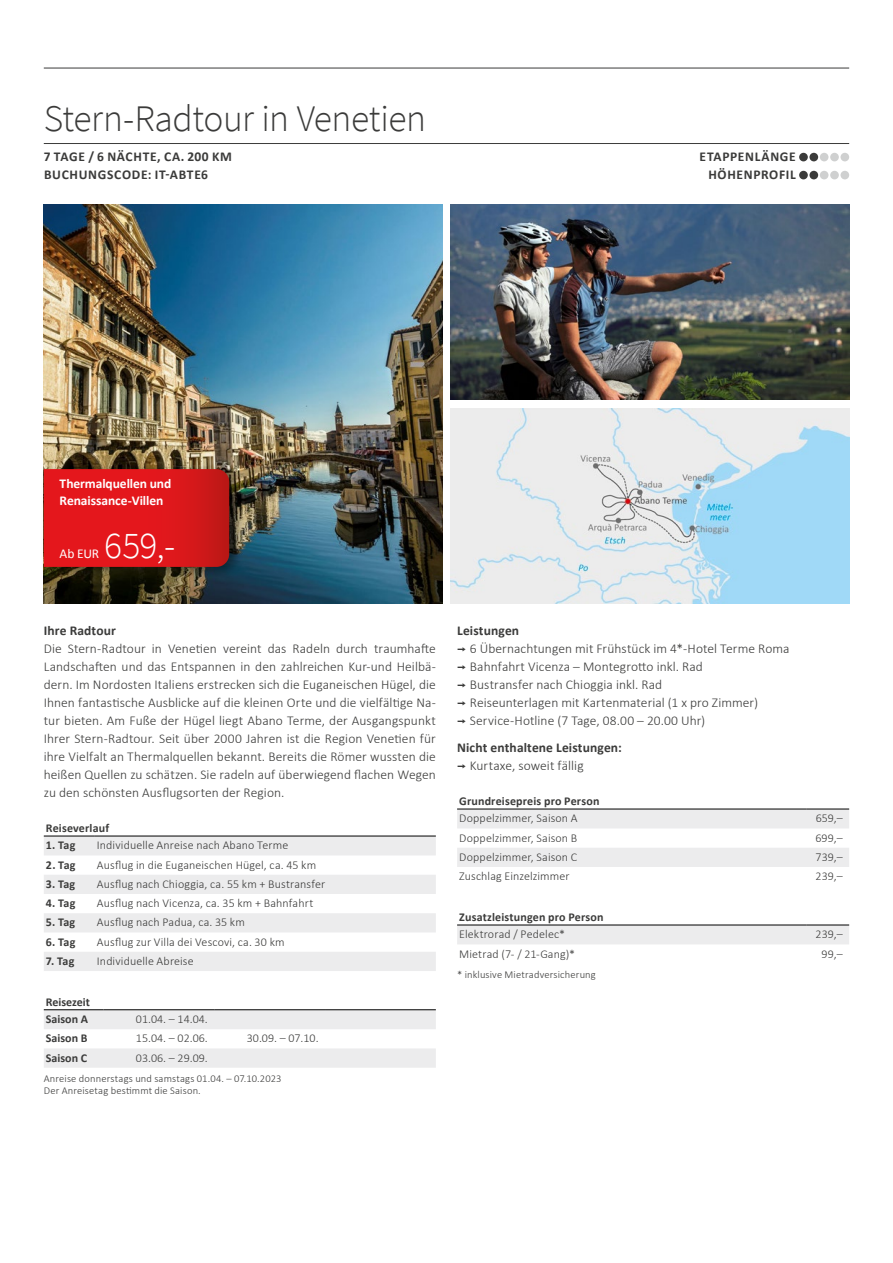
<style>
.page{position:relative;width:893px;height:1263px;background:#fff}
.page>*{position:absolute;margin:0;border:0;box-sizing:border-box;transform-origin:0 0}
.t1{font:300 37.5px "Source Sans Pro";letter-spacing:-.01em;color:#3b3b3a}
.t2{font:300 37.5px "Source Sans Pro";color:#fff}
.t3{font:300 13.5px/18px "Calibri";letter-spacing:.005em;color:#3b3b3a;text-align:justify}
.t4{font:700 13.5px/18px "Calibri";letter-spacing:.04em;color:#3b3b3a}
.t5{font:700 13.5px/18px "Calibri";letter-spacing:.01em;color:#3b3b3a}
.t6{font:700 13.5px/17.2px "Calibri";letter-spacing:-.005em;color:#fff}
.t7{font:13.5px "Calibri";color:#fff}
.t8{font:300 12px "Calibri";letter-spacing:.01em;color:#3b3b3a}
.t9{font:700 12px/17.7px "Calibri";letter-spacing:.01em;color:#3b3b3a}
.t10{font:300 10.5px/12px "Calibri";letter-spacing:.015em;color:#3b3b3a}
.s1{font-weight:700}
.s2{font-family:"Interstate";font-weight:400}
.s3{font-weight:300}
</style>
<div class="page">
<img style="left:44px;top:204px;width:398px;height:400px">
<img style="left:451px;top:204px;width:398px;height:196px">
<img style="left:451px;top:408px;width:398px;height:196px">
<div style="left:40px;top:463px;width:204px;height:116px;background:#000;opacity:.45"></div>
<svg style="left:44px;top:469px;width:185px;height:98px;background:#dc171b"></svg>
<hr style="left:44px;top:143px;width:805px;height:1px;background:#3b3b3a">
<hr style="left:44px;top:68px;width:805px;height:1px;background:#3b3b3a">
<div style="left:799px;top:153px;width:9px;height:8px;background:#3b3b3a;border-radius:50%"></div>
<div style="left:809px;top:153px;width:9px;height:8px;background:#3b3b3a;border-radius:50%"></div>
<div style="left:820px;top:153px;width:8px;height:8px;background:#cfd0d0;border-radius:50%"></div>
<div style="left:830px;top:153px;width:9px;height:8px;background:#cfd0d0;border-radius:50%"></div>
<div style="left:840px;top:153px;width:9px;height:8px;background:#cfd0d0;border-radius:50%"></div>
<div style="left:799px;top:171px;width:9px;height:8px;background:#3b3b3a;border-radius:50%"></div>
<div style="left:809px;top:171px;width:9px;height:8px;background:#3b3b3a;border-radius:50%"></div>
<div style="left:820px;top:171px;width:8px;height:8px;background:#cfd0d0;border-radius:50%"></div>
<div style="left:830px;top:171px;width:9px;height:8px;background:#cfd0d0;border-radius:50%"></div>
<div style="left:840px;top:171px;width:9px;height:8px;background:#cfd0d0;border-radius:50%"></div>
<svg style="left:44px;top:837px;width:392px;height:134px;fill:#ececed"></svg>
<hr style="left:44px;top:836px;width:51px;height:1px;background:#000">
<hr style="left:95px;top:836px;width:341px;height:1px;background:#000">
<svg style="left:44px;top:1010px;width:392px;height:58px"></svg>
<hr style="left:44px;top:1009px;width:59px;height:1px;background:#000">
<hr style="left:103px;top:1009px;width:111px;height:1px;background:#000">
<hr style="left:214px;top:1009px;width:111px;height:1px;background:#000">
<hr style="left:325px;top:1009px;width:111px;height:1px;background:#000">
<svg style="left:457px;top:810px;width:392px;height:57px"></svg>
<hr style="left:457px;top:809px;width:349px;height:1px;background:#000">
<hr style="left:806px;top:809px;width:43px;height:1px;background:#000">
<div style="left:457px;top:926px;width:392px;height:18px;background:#ececed"></div>
<hr style="left:457px;top:925px;width:349px;height:1px;background:#000">
<hr style="left:806px;top:925px;width:43px;height:1px;background:#000">
<h1 class="t1" style="left:44px;top:96px;width:384px">Stern-Radtour in Venetien</h1>
<p class="t4" style="left:44px;top:147px;width:190px">7 TAGE / 6 NÄCHTE, CA. 200 KM<br>BUCHUNGSCODE: IT-ABTE6</p>
<p class="t4" style="left:700px;top:147px;width:98px;text-align:right">ETAPPENLÄNGE<br>HÖHENPROFIL</p>
<p class="t6" style="left:60px;top:474px;width:113px">Thermalquellen und<br>Renaissance-Villen</p>
<h1 class="t2" style="left:104px;top:522px;width:73px">659,-</h1>
<p class="t7" style="left:60px;top:544px;width:41px">Ab EUR</p>
<p class="t5" style="left:44px;top:621px;width:74px">Ihre Radtour</p>
<p class="t3" style="left:44px;top:640px;width:394px">Die Stern-Radtour in Venetien vereint das Radeln durch traumhafte Landschaften und das Entspannen in den zahlreichen Kur-und Heilbä&shy;dern. Im Nordosten Italiens erstrecken sich die Euganeischen Hügel, die Ihnen fantastische Ausblicke auf die kleinen Orte und die vielfältige Na&shy;tur bieten. Am Fuße der Hügel liegt Abano Terme, der Ausgangspunkt Ihrer Stern-Radtour. Seit über 2000 Jahren ist die Region Venetien für ihre Vielfalt an Thermalquellen bekannt. Bereits die Römer wussten die heißen Quellen zu schätzen. Sie radeln auf überwiegend flachen Wegen zu den schönsten Ausflugsorten der Region.</p>
<p class="t9" style="left:46px;top:818px;width:65px">Reiseverlauf</p>
<p class="t9" style="left:46px;top:836px;width:31px">1. Tag</p>
<p class="t8" style="left:97px;top:838px;width:193px">Individuelle Anreise nach Abano Terme</p>
<p class="t9" style="left:46px;top:855px;width:31px">2. Tag</p>
<p class="t8" style="left:97px;top:857px;width:221px">Ausflug in die Euganeischen Hügel, ca. 45 km</p>
<p class="t9" style="left:46px;top:875px;width:31px">3. Tag</p>
<p class="t8" style="left:97px;top:876px;width:230px">Ausflug nach Chioggia, ca. 55 km + Bustransfer</p>
<p class="t9" style="left:46px;top:894px;width:31px">4. Tag</p>
<p class="t8" style="left:97px;top:896px;width:218px">Ausflug nach Vicenza, ca. 35 km + Bahnfahrt</p>
<p class="t9" style="left:46px;top:913px;width:31px">5. Tag</p>
<p class="t8" style="left:97px;top:915px;width:149px">Ausflug nach Padua, ca. 35 km</p>
<p class="t9" style="left:46px;top:932px;width:31px">6. Tag</p>
<p class="t8" style="left:97px;top:934px;width:189px">Ausflug zur Villa dei Vescovi, ca. 30 km</p>
<p class="t9" style="left:46px;top:952px;width:30px">7. Tag</p>
<p class="t8" style="left:97px;top:953px;width:98px">Individuelle Abreise</p>
<p class="t9" style="left:46px;top:992px;width:45px">Reisezeit<br>Saison A</p>
<p class="t8" style="left:136px;top:1012px;width:73px">01.04. – 14.04.</p>
<p class="t9" style="left:46px;top:1029px;width:43px">Saison B</p>
<p class="t8" style="left:136px;top:1031px;width:73px">15.04. – 02.06.</p>
<p class="t8" style="left:247px;top:1031px;width:73px">30.09. – 07.10.</p>
<p class="t9" style="left:46px;top:1048px;width:43px">Saison C</p>
<p class="t8" style="left:136px;top:1050px;width:73px">03.06. – 29.09.</p>
<p class="t10" style="left:44px;top:1073px;width:239px">Anreise donnerstags und samstags 01.04. – 07.10.2023<br>Der Anreisetag bestimmt die Saison.</p>
<p class="t3" style="left:457px;top:622px;width:334px;text-align:left"><span class="s1">Leistungen<br></span><span class="s2">¬</span> 6 Übernachtungen mit Frühstück im 4*-Hotel Terme Roma <span class="s2">¬</span> Bahnfahrt Vicenza – Montegrotto inkl. Rad<br><span class="s2">¬</span> Bustransfer nach Chioggia inkl. Rad<br><span class="s2">¬</span> Reiseunterlagen mit Kartenmaterial (1 x pro Zimmer)<br><span class="s2">¬</span> Service-Hotline (7 Tage, 08.00 – 20.00 Uhr)</p>
<p class="t5" style="left:457px;top:738px;width:166px">Nicht enthaltene Leistungen: <span class="s2">¬</span> <span class="s3">Kurtaxe, soweit fällig</span></p>
<p class="t9" style="left:459px;top:791px;width:142px">Grundreisepreis pro Person</p>
<p class="t8" style="left:459px;top:811px;width:120px">Doppelzimmer, Saison A</p>
<p class="t8" style="left:816px;top:811px;width:29px">659,–</p>
<p class="t8" style="left:459px;top:830px;width:120px">Doppelzimmer, Saison B</p>
<p class="t8" style="left:815px;top:830px;width:29px">699,–</p>
<p class="t8" style="left:459px;top:849px;width:120px">Doppelzimmer, Saison C</p>
<p class="t8" style="left:816px;top:849px;width:29px">739,–</p>
<p class="t8" style="left:459px;top:869px;width:112px">Zuschlag Einzelzimmer</p>
<p class="t8" style="left:816px;top:869px;width:29px">239,–</p>
<p class="t9" style="left:459px;top:907px;width:146px">Zusatzleistungen pro Person</p>
<p class="t8" style="left:459px;top:927px;width:107px">Elektrorad / Pedelec*</p>
<p class="t8" style="left:816px;top:927px;width:29px">239,–</p>
<p class="t8" style="left:459px;top:946px;width:117px">Mietrad (7- / 21-Gang)*</p>
<p class="t8" style="left:822px;top:946px;width:23px">99,–</p>
<p class="t10" style="left:457px;top:968px;width:140px">* inklusive Mietradversicherung</p>
</div>
